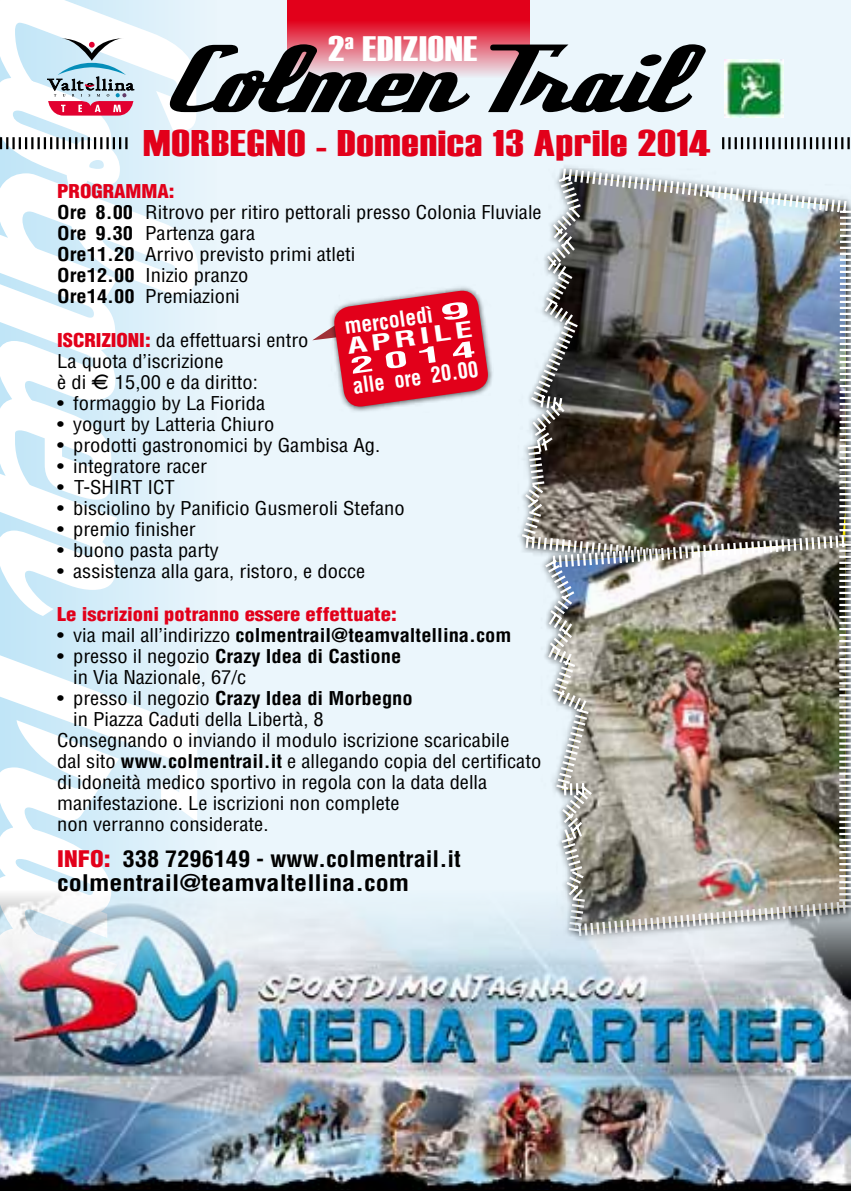
<style>
.page{position:relative;width:851px;height:1191px;background:#fff}
.page>*{position:absolute;margin:0;border:0;box-sizing:border-box;transform-origin:0 0}
.t1{font:104px "Deftone Stylus";color:#000;scale:1.2 1}
.t2{font:37px "Haettenschweiler";letter-spacing:.02em;color:#e2001a;scale:1.3 1}
.t3{font:35.2px "Haettenschweiler";letter-spacing:.02em;color:#fff;scale:1.2 1}
.t4{font:700 condensed 22.4px/24px "Helvetica";color:#000;scale:1.09 1}
.t5{font:700 condensed 21.6px/20px "Helvetica";color:#fff;text-align:justify}
.t6{font:condensed 18.6px/21px "Helvetica";color:#000;scale:1.1 1}
.t7{font:700 condensed 18.6px "Helvetica";color:#000;scale:1.1 1}
.t8{font:900 condensed 18.6px "Helvetica";color:#e2001a;scale:1.1 1}
.s1{font-weight:900;color:#e2001a}
.s2{font-weight:700}
.s3{font-family:"Euro font";font-stretch:normal}
.s4{font-weight:400}
</style>
<div class="page">
<div style="left:0;top:0;width:850px;height:1142px;background:#ebf6fc"></div>
<svg style="left:0;top:0;width:198px;height:890px"></svg>
<svg style="left:287px;top:0;width:242px;height:76px;background:#e45568"></svg>
<img style="left:724px;top:59px;width:59px;height:59px">
<svg style="left:47px;top:38px;width:87px;height:78px;background:#c0b0c0"></svg>
<img style="left:519px;top:166px;width:331px;height:389px">
<img style="left:542px;top:533px;width:308px;height:357px">
<svg style="left:0;top:137px;width:127px;height:12px;background:#9b9fa1"></svg>
<svg style="left:722px;top:137px;width:129px;height:12px"></svg>
<img style="left:0;top:890px;width:850px;height:300px">
<div style="left:328px;top:284px;width:165px;height:129px;background:#000;opacity:.75"></div>
<svg style="left:312px;top:288px;width:178px;height:121px"></svg>
<hr style="left:0;top:1190px;width:850px;height:1px;background:#000">
<h3 class="t3" style="left:328px;top:28px;width:126px">2<sup>a</sup> EDIZIONE</h3>
<h1 class="t1" style="left:159px;top:29px;width:429px">Colmen Trail</h1>
<h2 class="t2" style="left:143px;top:121px;width:83px">Morbegno</h2>
<h2 class="t2" style="left:316px;top:121px;width:305px">- Domenica 13 Aprile 2014</h2>
<p class="t6" style="left:57px;top:180px;width:442px"><span class="s1">PROGRAMMA:<br></span><span class="s2">Ore 8.00</span> Ritrovo per ritiro pettorali presso Colonia Fluviale<br><span class="s2">Ore 9.30</span> Partenza gara<br><span class="s2">Ore 11.20</span> Arrivo previsto primi atleti<br><span class="s2">Ore 12.00</span> Inizio pranzo<br><span class="s2">Ore 14.00</span> Premiazioni</p>
<p class="t6" style="left:57px;top:329px;width:230px"><span class="s1">ISCRIZIONI:</span> da effettuarsi entro<br>La quota d’iscrizione<br>è di <span class="s3">E</span> 15,00 e da diritto:</p>
<p class="t6" style="left:57px;top:392px;width:190px">• formaggio by La Fiorida</p>
<p class="t6" style="left:57px;top:413px;width:199px">• yogurt by Latteria Chiuro</p>
<p class="t6" style="left:57px;top:434px;width:295px">• prodotti gastronomici by Gambisa Ag.</p>
<p class="t6" style="left:57px;top:455px;width:138px">• integratore racer</p>
<p class="t6" style="left:57px;top:476px;width:108px">• T-SHIRT ICT</p>
<p class="t6" style="left:57px;top:497px;width:317px">• bisciolino by Panificio Gusmeroli Stefano</p>
<p class="t6" style="left:57px;top:518px;width:127px">• premio finisher</p>
<p class="t6" style="left:57px;top:539px;width:149px">• buono pasta party</p>
<p class="t6" style="left:57px;top:560px;width:281px">• assistenza alla gara, ristoro, e docce</p>
<p class="t8" style="left:57px;top:603px;width:310px">Le iscrizioni potranno essere effettuate:</p>
<p class="t7" style="left:57px;top:624px;width:414px"><span class="s4">• via mail all’indirizzo</span> colmentrail@teamvaltellina.com</p>
<p class="t6" style="left:73px;top:645px;width:300px;text-indent:-16px">• presso il negozio <span class="s2">Crazy Idea di Castione </span>in Via Nazionale, 67/c</p>
<p class="t7" style="left:57px;top:687px;width:325px"><span class="s4">• presso il negozio</span> Crazy Idea di Morbegno</p>
<p class="t6" style="left:73px;top:708px;width:229px">in Piazza Caduti della Libertà, 8</p>
<p class="t6" style="left:57px;top:729px;width:412px">Consegnando o inviando il modulo iscrizione scaricabile</p>
<p class="t6" style="left:57px;top:750px;width:441px">dal sito <span class="s2">www.colmentrail.it</span> e allegando copia del certificato</p>
<p class="t6" style="left:57px;top:771px;width:392px">di idoneità medico sportivo in regola con la data della</p>
<p class="t6" style="left:57px;top:792px;width:313px">manifestazione. Le iscrizioni non complete</p>
<p class="t6" style="left:57px;top:813px;width:194px">non verranno considerate.</p>
<p class="t4" style="left:57px;top:846px;width:372px"><span class="s1">INFO:</span> 338 7296149 - www.colmentrail.it colmentrail@teamvaltellina.com</p>
<p class="t5" style="left:343px;top:316px;width:128px;rotate:-8deg">mercoledì 9<br>APRILE 2014 alle ore 20.00</p>
</div>
